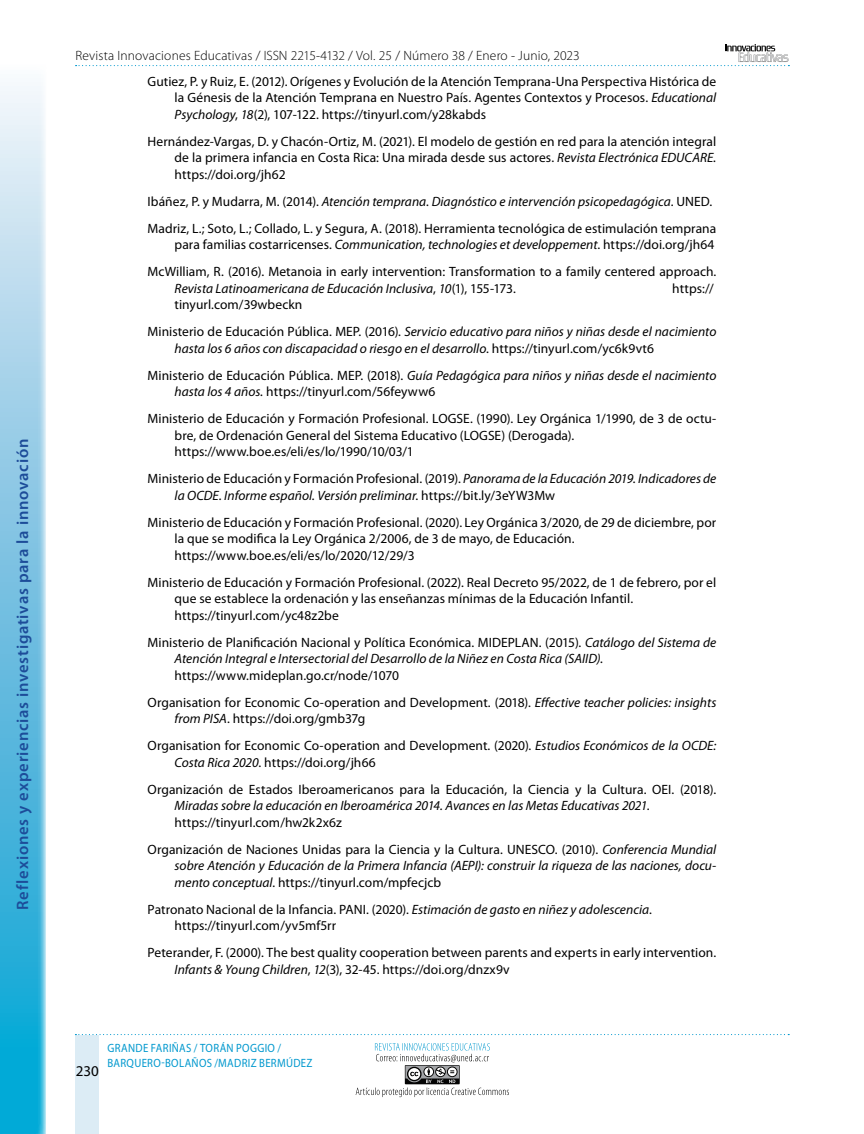
<style>
.page{position:relative;width:864px;height:1134px;background:#fff}
.page>*{position:absolute;margin:0;border:0;box-sizing:border-box;transform-origin:0 0}
.t1{font:600 16.5px "Myriad Pro";letter-spacing:.045em;color:#1d4c99}
.t2{font:15px "Myriad Pro";color:#000}
.t3{font:13.5px/16.5px "Myriad Pro";letter-spacing:.005em;color:#000}
.t4{font:italic 13.5px/16.5px "Myriad Pro";color:#000}
.t5{font:300 13.5px "Myriad Pro";letter-spacing:.01em;color:#000}
.t6{font:12px/15px "Myriad Pro";letter-spacing:.03em;color:#0098ce;scale:.9 1}
.s1{font-style:italic}
.s2{font-style:normal}
</style>
<div class="page">
<svg style="left:76px;top:44px;width:713px;height:22px"></svg>
<div style="left:76px;top:1035px;width:23px;height:99px;background:#dcecf5"></div>
<svg style="left:75px;top:1034px;width:714px;height:1px"></svg>
<svg style="left:356px;top:1043px;width:153px;height:54px"></svg>
<svg style="left:0;top:86px;width:46px;height:1048px;background:#79c6e4"></svg>
<p class="t1" style="left:13px;top:910px;width:473px;rotate:-90deg">Reflexiones y experiencias investigativas para la innovación</p>
<p class="t5" style="left:76px;top:48px;width:506px">Revista Innovaciones Educativas / ISSN 2215-4132 / Vol. 25 / Número 38 / Enero - Junio, 2023</p>
<p class="t3" style="left:175px;top:73px;width:543px;text-align:justify;text-indent:-27px">Gutiez, P. y Ruiz, E. (2012). Orígenes y Evolución de la Atención Temprana-Una Perspectiva Histórica de la Génesis de la Atención Temprana en Nuestro País. Agentes Contextos y Procesos. <span class="s1">Educational Psychology</span>, <span class="s1">18</span>(2), 107-122. https://tinyurl.com/y28kabds</p>
<p class="t3" style="left:175px;top:133px;width:543px;text-align:justify;text-indent:-27px">Hernández-Vargas, D. y Chacón-Ortiz, M. (2021). El modelo de gestión en red para la atención integral de la primera infancia en Costa Rica: Una mirada desde sus actores. <span class="s1">Revista Electrónica EDUCARE. </span>https://doi.org/jh62</p>
<p class="t3" style="left:148px;top:188px;width:570px;line-height:27px">Ibáñez, P. y Mudarra, M. (2014). <span class="s1">Atención temprana. Diagnóstico e intervención psicopedagógica</span>. UNED.<br>Madriz, L.; Soto, L.; Collado, L. y Segura, A. (2018). Herramienta tecnológica de estimulación temprana</p>
<p class="t3" style="left:148px;top:231px;width:570px;line-height:27px;text-align:right">para familias costarricenses. <span class="s1">Communication, technologies et developpement</span>. https://doi.org/jh64<br>McWilliam, R. (2016). Metanoia in early intervention: Transformation to a family centered approach.</p>
<p class="t4" style="left:175px;top:280px;width:343px">Revista Latinoamericana de Educación Inclusiva<span class="s2">,</span> 10<span class="s2">(1), 155-173.</span></p>
<p class="t3" style="left:672px;top:280px;width:43px">https://</p>
<p class="t3" style="left:148px;top:291px;width:570px;line-height:27px;text-indent:27px">tinyurl.com/39wbeckn<br>Ministerio de Educación Pública. MEP. (2016). <span class="s1">Servicio educativo para niños y niñas desde el nacimiento</span></p>
<p class="t4" style="left:148px;top:335px;width:570px;line-height:27px;text-indent:27px">hasta los 6 años con discapacidad o riesgo en el desarrollo<span class="s2">. https://tinyurl.com/yc6k9vt6<br>Ministerio de Educación Pública. MEP. (2018).</span> Guía Pedagógica para niños y niñas desde el nacimiento</p>
<p class="t3" style="left:148px;top:378px;width:570px;line-height:27px;text-indent:27px"><span class="s1">hasta los 4 años.</span> https://tinyurl.com/56feyww6<br>Ministerio de Educación y Formación Profesional. LOGSE. (1990). Ley Orgánica 1/1990, de 3 de octu-</p>
<p class="t3" style="left:175px;top:427px;width:401px">bre, de Ordenación General del Sistema Educativo (LOGSE) (Derogada). https://www.boe.es/eli/es/lo/1990/10/03/1</p>
<p class="t4" style="left:175px;top:471px;width:543px;text-indent:-27px"><span class="s2">Ministerio de Educación y Formación Profesional. (2019).</span> Panorama de la Educación 2019. Indicadores de la OCDE. Informe español. Versión preliminar<span class="s2">. https://bit.ly/3eYW3Mw</span></p>
<p class="t3" style="left:175px;top:514px;width:543px;text-indent:-27px">Ministerio de Educación y Formación Profesional. (2020). Ley Orgánica 3/2020, de 29 de diciembre, por la que se modifica la Ley Orgánica 2/2006, de 3 de mayo, de Educación. https://www.boe.es/eli/es/lo/2020/12/29/3</p>
<p class="t3" style="left:175px;top:574px;width:543px;text-indent:-27px">Ministerio de Educación y Formación Profesional. (2022). Real Decreto 95/2022, de 1 de febrero, por el que se establece la ordenación y las enseñanzas mínimas de la Educación Infantil. https://tinyurl.com/yc48z2be</p>
<p class="t4" style="left:175px;top:634px;width:543px;text-indent:-27px"><span class="s2">Ministerio de Planificación Nacional y Política Económica. MIDEPLAN. (2015).</span> Catálogo del Sistema de<br>Atención Integral e Intersectorial del Desarrollo de la Niñez en Costa Rica (SAIID).</p>
<p class="t3" style="left:148px;top:662px;width:570px;line-height:27px;text-indent:27px">https://www.mideplan.go.cr/node/1070<br>Organisation for Economic Co-operation and Development. (2018). <span class="s1">Effective teacher policies: insights</span></p>
<p class="t3" style="left:148px;top:705px;width:570px;line-height:27px;text-indent:27px"><span class="s1">from PISA</span>. https://doi.org/gmb37g<br>Organisation for Economic Co-operation and Development. (2020). <span class="s1">Estudios Económicos de la OCDE:</span></p>
<p class="t3" style="left:148px;top:749px;width:570px;line-height:27px;text-indent:27px"><span class="s1">Costa Rica 2020</span>. https://doi.org/jh66<br>Organización de Estados Iberoamericanos para la Educación, la Ciencia y la Cultura. OEI. (2018).</p>
<p class="t4" style="left:175px;top:798px;width:476px">Miradas sobre la educación en Iberoamérica 2014. Avances en las Metas Educativas 2021<span class="s2">. https://tinyurl.com/hw2k2x6z</span></p>
<p class="t4" style="left:175px;top:841px;width:543px;text-align:justify;text-indent:-27px"><span class="s2">Organización de Naciones Unidas para la Ciencia y la Cultura. UNESCO. (2010).</span> Conferencia Mundial sobre Atención y Educación de la Primera Infancia (AEPI): construir la riqueza de las naciones, docu&shy;mento conceptual. <span class="s2">https://tinyurl.com/mpfecjcb</span></p>
<p class="t3" style="left:175px;top:901px;width:479px;text-indent:-27px">Patronato Nacional de la Infancia. PANI. (2020). <span class="s1">Estimación de gasto en niñez y adolescencia</span>. https://tinyurl.com/yv5mf5rr</p>
<p class="t3" style="left:175px;top:945px;width:543px;text-indent:-27px">Peterander, F. (2000). The best quality cooperation between parents and experts in early intervention.<br><span class="s1">Infants &amp; Young Children</span>, <span class="s1">12</span>(3), 32-45. https://doi.org/dnzx9v</p>
<p class="t2" style="left:76px;top:1063px;width:24px">230</p>
<p class="t6" style="left:108px;top:1040px;width:229px">GRANDE FARIÑAS / TORÁN POGGIO /<br>BARQUERO-BOLAÑOS /MADRIZ BERMÚDEZ</p>
</div>
